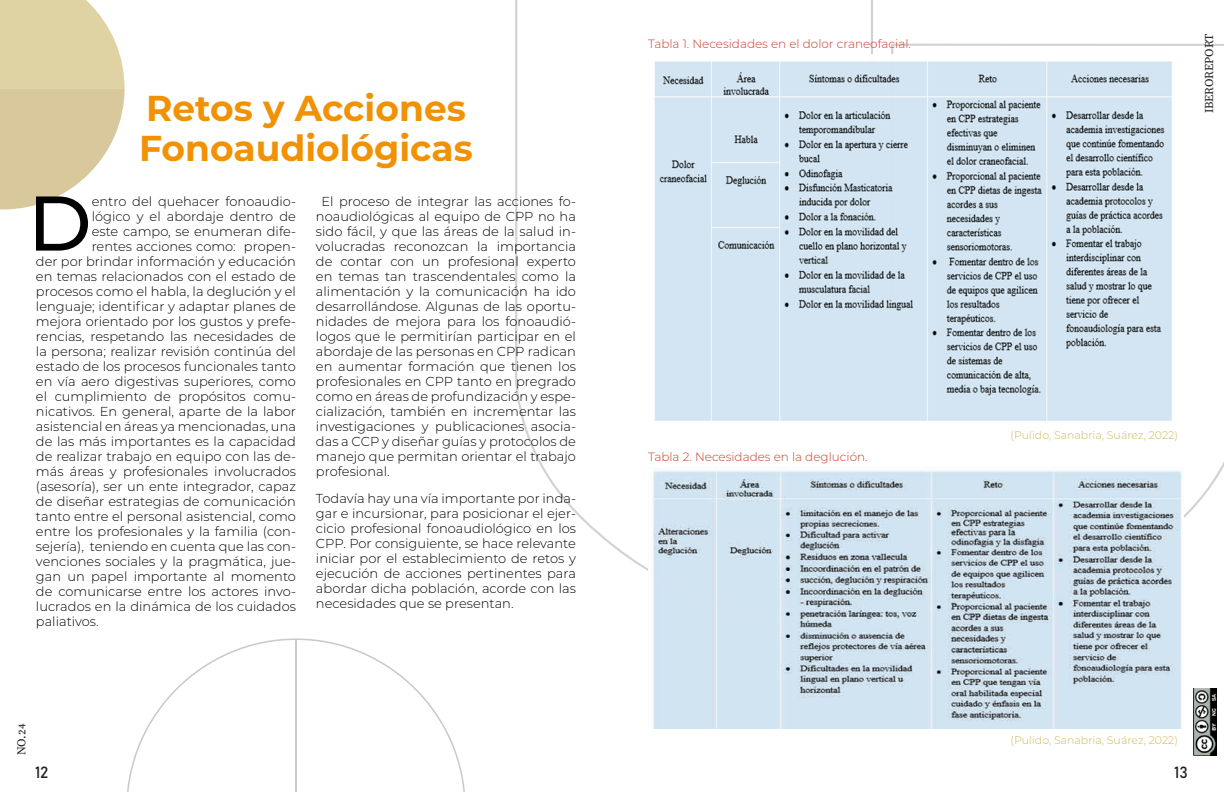
<style>
.page{position:relative;width:1224px;height:792px;background:#fff}
.page>*{position:absolute;margin:0;border:0;box-sizing:border-box;transform-origin:0 0}
.t1{font:500 77.3px "Montserrat";color:#000}
.t2{font:700 36px "Montserrat";color:#f19104}
.t3{font:16px "Bahnschrift";color:#231f20}
.t4{font:300 13px/15px "Montserrat";color:#000;text-align:justify}
.t5{font:300 12px "Montserrat";color:#c53f27}
.t6{font:12px "Source Serif Variable";letter-spacing:-.01em;color:#231f20}
.t7{font:300 11px "Montserrat";color:#d1b758}
</style>
<div class="page">
<img style="left:1193px;top:688px;width:24px;height:67px">
<svg style="left:127px;top:638px;width:338px;height:154px"></svg>
<svg style="left:0;top:0;width:125px;height:209px"></svg>
<svg style="left:515px;top:0;width:709px;height:571px"></svg>
<img style="left:648px;top:54px;width:528px;height:370px">
<img style="left:648px;top:468px;width:536px;height:261px">
<h2 class="t2" style="left:146px;top:82px;width:321px">Retos y Acciones</h2>
<h2 class="t2" style="left:139px;top:122px;width:335px">Fonoaudiológicas</h2>
<h1 class="t1" style="left:28px;top:169px;width:65px">D</h1>
<p class="t4" style="left:92px;top:193px;width:206px">entro del quehacer fonoaudio-</p>
<p class="t4" style="left:92px;top:208px;width:206px">lógico y el abordaje dentro de</p>
<p class="t4" style="left:92px;top:223px;width:206px">este campo, se enumeran dife-</p>
<p class="t4" style="left:92px;top:238px;width:206px">rentes acciones como: propen-</p>
<p class="t4" style="left:36px;top:253px;width:261px">der por brindar información y educación</p>
<p class="t4" style="left:36px;top:268px;width:262px">en temas relacionados con el estado de</p>
<p class="t4" style="left:36px;top:283px;width:262px">procesos como el habla, la deglución y el</p>
<p class="t4" style="left:36px;top:298px;width:261px">lenguaje; identificar y adaptar planes de</p>
<p class="t4" style="left:36px;top:313px;width:262px">mejora orientado por los gustos y prefe-</p>
<p class="t4" style="left:36px;top:328px;width:262px">rencias, respetando las necesidades de</p>
<p class="t4" style="left:36px;top:343px;width:262px">la persona; realizar revisión continúa del</p>
<p class="t4" style="left:36px;top:358px;width:261px">estado de los procesos funcionales tanto</p>
<p class="t4" style="left:36px;top:373px;width:261px">en vía aero digestivas superiores, como</p>
<p class="t4" style="left:36px;top:388px;width:261px">el cumplimiento de propósitos comu-</p>
<p class="t4" style="left:36px;top:403px;width:261px">nicativos. En general, aparte de la labor</p>
<p class="t4" style="left:36px;top:418px;width:262px">asistencial en áreas ya mencionadas, una</p>
<p class="t4" style="left:36px;top:433px;width:262px">de las más importantes es la capacidad</p>
<p class="t4" style="left:36px;top:448px;width:262px">de realizar trabajo en equipo con las de-</p>
<p class="t4" style="left:36px;top:463px;width:262px">más áreas y profesionales involucrados</p>
<p class="t4" style="left:36px;top:478px;width:262px">(asesoría), ser un ente integrador, capaz</p>
<p class="t4" style="left:36px;top:493px;width:261px">de diseñar estrategias de comunicación</p>
<p class="t4" style="left:36px;top:508px;width:261px">tanto entre el personal asistencial, como</p>
<p class="t4" style="left:36px;top:523px;width:261px">entre los profesionales y la familia (con-</p>
<p class="t4" style="left:36px;top:538px;width:262px">sejería), teniendo en cuenta que las con-</p>
<p class="t4" style="left:36px;top:553px;width:262px">venciones sociales y la pragmática, jue-</p>
<p class="t4" style="left:36px;top:568px;width:262px">gan un papel importante al momento</p>
<p class="t4" style="left:36px;top:583px;width:262px">de comunicarse entre los actores invo-</p>
<p class="t4" style="left:36px;top:598px;width:261px">lucrados en la dinámica de los cuidados</p>
<p class="t4" style="left:36px;top:613px;width:64px">paliativos.</p>
<p class="t4" style="left:316px;top:193px;width:262px;text-indent:5px">El proceso de integrar las acciones fo&shy;noaudiológicas al equipo de CPP no ha sido fácil, y que las áreas de la salud in&shy;volucradas reconozcan la importancia de contar con un profesional experto en temas tan trascendentales como la alimentación y la comunicación ha ido desarrollándose. Algunas de las oportu&shy;nidades de mejora para los fonoaudió&shy;logos que le permitirían participar en el abordaje de las personas en CPP radican en aumentar formación que tienen los profesionales en CPP tanto en pregrado como en áreas de profundización y espe&shy;cialización, también en incrementar las investigaciones y publicaciones asocia&shy;das a CCP y diseñar guías y protocolos de manejo que permitan orientar el trabajo profesional.</p>
<p class="t4" style="left:316px;top:490px;width:262px">Todavía hay una vía importante por inda&shy;gar e incursionar, para posicionar el ejer&shy;cicio profesional fonoaudiológico en los CPP. Por consiguiente, se hace relevante iniciar por el establecimiento de retos y ejecución de acciones pertinentes para abordar dicha población, acorde con las necesidades que se presentan.</p>
<p class="t5" style="left:648px;top:35px;width:264px">Tabla 1. Necesidades en el dolor craneofacial.</p>
<p class="t5" style="left:648px;top:449px;width:221px">Tabla 2. Necesidades en la deglución.</p>
<p class="t6" style="left:1201px;top:113px;width:81px;rotate:-90deg">IBEROREPORT</p>
<p class="t7" style="left:1010px;top:428px;width:169px">(Pulido, Sanabria, Suárez, 2022)</p>
<p class="t6" style="left:13px;top:755px;width:33px;rotate:-90deg">NO.24</p>
<p class="t7" style="left:1010px;top:732px;width:169px">(Pulido, Sanabria, Suárez, 2022)</p>
<p class="t3" style="left:35px;top:760px;width:15px">12</p>
<p class="t3" style="left:1174px;top:760px;width:15px">13</p>
</div>
